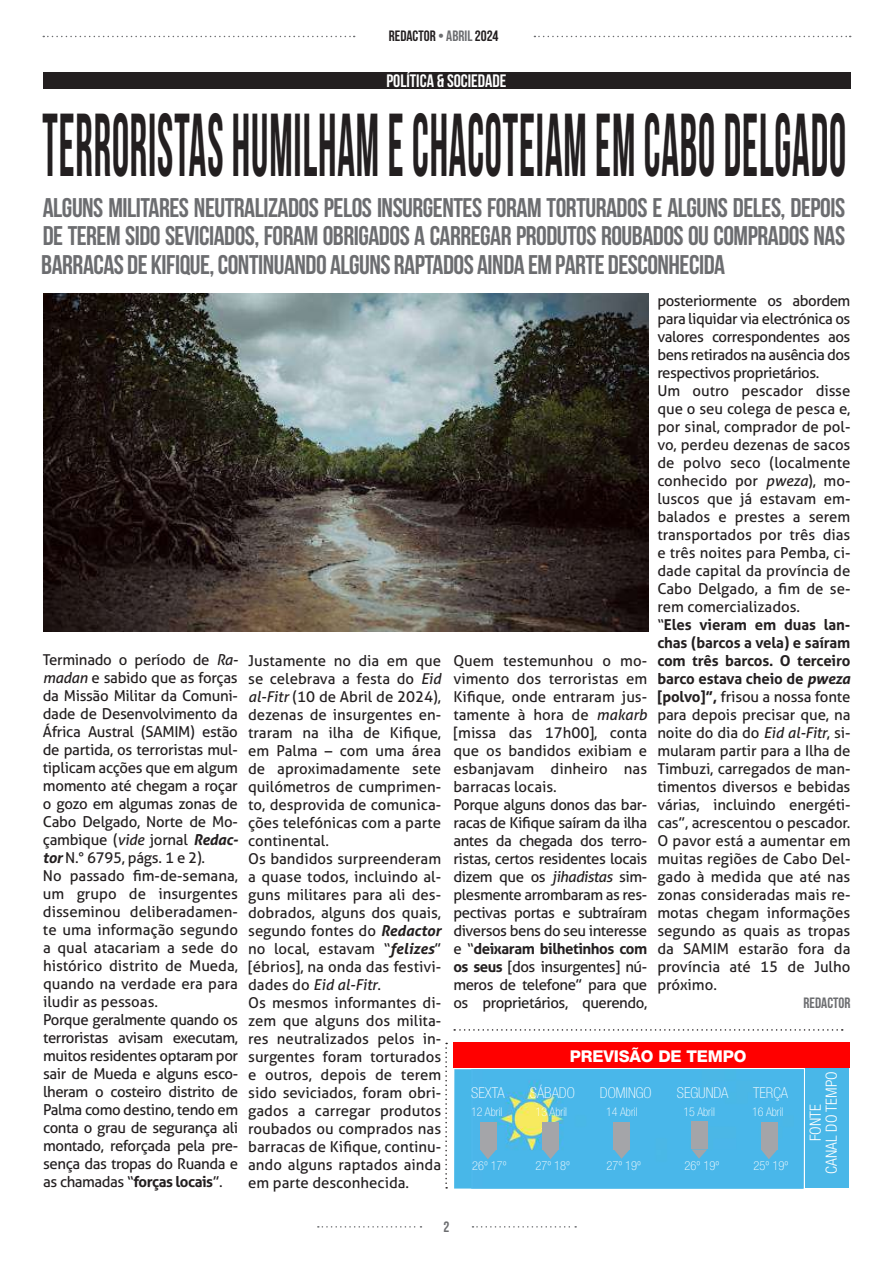
<style>
.page{position:relative;width:893px;height:1263px;background:#fff}
.page>*{position:absolute;margin:0;border:0;box-sizing:border-box;transform-origin:0 0}
.t1{font:89.1px "Bebas Neue";letter-spacing:.02em;color:#231f20;scale:.48 1}
.t2{font:27px/28.5px "Bebas Neue";letter-spacing:-.02em;color:#6c6d70;text-align:justify}
.t3{font:18px "Bebas Neue";color:#fff}
.t4{font:800 16.35px "Helvetica Neue LT Std";letter-spacing:-.01em;color:#fff}
.t5{font:300 condensed 15.45px/16.2px "Helvetica Neue LT Std";color:#fff;text-align:center}
.t6{font:15px/18px "Aller";letter-spacing:-.005em;color:#231f20}
.t7{font:15px/18px "Aller";letter-spacing:-.03em;color:#231f20}
.t8{font:100 condensed 15px "Helvetica Neue LT Std";color:#fff}
.t9{font:15px "Bebas Neue";color:#231f20}
.t10{font:15px "Bebas Neue";color:#6c6d70}
.t11{font:100 condensed 12.45px "Helvetica Neue LT Std";color:#fff}
.t12{font:100 condensed 12.3px "Helvetica Neue LT Std";color:#fff}
.t13{font:100 condensed 12px "Helvetica Neue LT Std";color:#fff}
.s1{color:#6c6d70}
.s2{font-style:italic}
.s3{font-weight:700}
.s4{font-weight:700;font-style:italic}
</style>
<div class="page">
<svg style="left:43px;top:36px;width:312px;height:1px"></svg>
<svg style="left:534px;top:36px;width:317px;height:1px"></svg>
<svg style="left:472px;top:1226px;width:104px;height:1px"></svg>
<svg style="left:318px;top:1226px;width:103px;height:1px"></svg>
<div style="left:43px;top:72px;width:807px;height:17px;background:#231f20"></div>
<img style="left:43px;top:293px;width:605px;height:338px">
<svg style="left:454px;top:1029px;width:389px;height:2px"></svg>
<div style="left:805px;top:1069px;width:44px;height:119px;background:#49b7e8"></div>
<div style="left:454px;top:1069px;width:350px;height:119px;background:#48b7e8"></div>
<img style="left:471px;top:1069px;width:333px;height:119px">
<div style="left:453px;top:1042px;width:397px;height:25px;background:#f00"></div>
<div style="left:480px;top:1122px;width:16px;height:28px;background:#a4a5a9"></div>
<div style="left:543px;top:1122px;width:16px;height:28px;background:#a4a5a9"></div>
<svg style="left:543px;top:1150px;width:15px;height:10px"></svg>
<svg style="left:480px;top:1150px;width:16px;height:9px"></svg>
<div style="left:691px;top:1121px;width:16px;height:28px;background:#a4a5a9"></div>
<svg style="left:692px;top:1149px;width:15px;height:10px"></svg>
<div style="left:614px;top:1121px;width:16px;height:28px;background:#a4a5a9"></div>
<svg style="left:614px;top:1149px;width:16px;height:10px"></svg>
<div style="left:761px;top:1122px;width:16px;height:28px;background:#a4a5a9"></div>
<svg style="left:761px;top:1150px;width:16px;height:10px"></svg>
<svg style="left:445px;top:1043px;width:2px;height:145px"></svg>
<p class="t9" style="left:389px;top:28px;width:111px">REDACTOR <span class="s1">• ABRIL</span> 2024</p>
<p class="t3" style="left:386px;top:71px;width:122px">POLÍTICA &amp; SOCIEDADE</p>
<h1 class="t1" style="left:43px;top:96px;width:1676px">TERRORISTAS HUMILHAM E CHACOTEIAM EM CABO DELGADO</h1>
<p class="t2" style="left:41px;top:193px;width:805px">ALGUNS MILITARES NEUTRALIZADOS PELOS INSURGENTES FORAM TORTURADOS E ALGUNS DELES, DEPOIS DE TEREM SIDO SEVICIADOS, FORAM OBRIGADOS A CARREGAR PRODUTOS ROUBADOS OU COMPRADOS NAS BARRACAS DE KIFIQUE, CONTINUANDO ALGUNS RAPTADOS AINDA EM PARTE DESCONHECIDA</p>
<p class="t6" style="left:657px;top:292px;width:195px">posteriormente os abordem para liquidar via electrónica os valores correspondentes aos bens retirados na ausência dos respectivos proprietários.<br>Um outro pescador disse que o seu colega de pesca e, por sinal, comprador de pol&shy;vo, perdeu dezenas de sacos de polvo seco (localmente conhecido por <span class="s2">pweza</span>), mo&shy;luscos que já estavam em&shy;balados e prestes a serem transportados por três dias e três noites para Pemba, ci&shy;dade capital da província de<br>Cabo Delgado, a fim de se&shy;rem comercializados.<br>“<span class="s3">Eles vieram em duas lan&shy;chas (barcos a vela) e saíram com três barcos. O terceiro barco estava cheio de</span> <span class="s4">pweza </span><span class="s3">[polvo]”,</span> frisou a nossa fonte para depois precisar que, na noite do dia do <span class="s2">Eid al-Fitr</span>, si&shy;mularam partir para a Ilha de<br>Timbuzi, carregados de man&shy;timentos diversos e bebidas várias, incluindo energéti&shy;cas”, acrescentou o pescador.<br>O pavor está a aumentar em muitas regiões de Cabo Del&shy;gado à medida que até nas zonas consideradas mais re&shy;motas chegam informações segundo as quais as tropas da SAMIM estarão fora da província até 15 de Julho próximo.</p>
<p class="t10" style="left:804px;top:995px;width:48px">REDACTOR</p>
<p class="t6" style="left:43px;top:650px;width:197px">Terminado o período de <span class="s2">Ra&shy;madan</span> e sabido que as forças da Missão Militar da Comuni&shy;dade de Desenvolvimento da<br>África Austral (SAMIM) estão de partida, os terroristas mul&shy;tiplicam acções que em algum momento até chegam a roçar o gozo em algumas zonas de<br>Cabo Delgado, Norte de Mo&shy;çambique (<span class="s2">vide</span> jornal <span class="s4">Redac&shy;tor</span> N.° 6795, págs. 1 e 2).<br>No passado fim-de-semana, um grupo de insurgentes disseminou deliberadamen&shy;te uma informação segundo a qual atacariam a sede do histórico distrito de Mueda, quando na verdade era para iludir as pessoas.<br>Porque geralmente quando os terroristas avisam executam, muitos residentes optaram por sair de Mueda e alguns esco&shy;lheram o costeiro distrito de<br>Palma como destino, tendo em conta o grau de segurança ali montado, reforçada pela pre&shy;sença das tropas do Ruanda e as chamadas “<span class="s3">forças locais</span>”.</p>
<p class="t7" style="left:453px;top:652px;width:195px">Quem testemunhou o mo&shy;vimento dos terroristas em<br>Kifique, onde entraram jus&shy;tamente à hora de <span class="s2">makarb </span>[missa das 17h00], conta que os bandidos exibiam e esbanjavam dinheiro nas barracas locais.<br>Porque alguns donos das bar&shy;racas de Kifique saíram da ilha antes da chegada dos terro&shy;ristas, certos residentes locais dizem que os <span class="s2">jihadistas</span> sim&shy;plesmente arrombaram as res&shy;pectivas portas e subtraíram diversos bens do seu interesse e “<span class="s3">deixaram bilhetinhos com os seus</span> [dos insurgentes] nú&shy;meros de telefone” para que os proprietários, querendo,</p>
<p class="t6" style="left:248px;top:652px;width:194px">Justamente no dia em que se celebrava a festa do <span class="s2">Eid al-Fitr</span> (10 de Abril de 2024), dezenas de insurgentes en&shy;traram na ilha de Kifique, em Palma – com uma área de aproximadamente sete quilómetros de cumprimen&shy;to, desprovida de comunica&shy;ções telefónicas com a parte continental.<br>Os bandidos surpreenderam a quase todos, incluindo al&shy;guns militares para ali des&shy;dobrados, alguns dos quais, segundo fontes do <span class="s4">Redactor </span>no local, estavam “<span class="s4">felizes</span>” [ébrios], na onda das festivi&shy;dades do <span class="s2">Eid al-Fitr</span>.<br>Os mesmos informantes di&shy;zem que alguns dos milita&shy;res neutralizados pelos in&shy;surgentes foram torturados e outros, depois de terem sido seviciados, foram obri&shy;gados a carregar produtos roubados ou comprados nas barracas de Kifique, continu&shy;ando alguns raptados ainda em parte desconhecida.</p>
<p class="t4" style="left:570px;top:1046px;width:178px">PREVISÃO DE TEMPO</p>
<p class="t5" style="left:807px;top:1173px;width:104px;rotate:-90deg">FONTE<br>CANAL DO TEMPO</p>
<p class="t8" style="left:471px;top:1084px;width:35px">SEXTA</p>
<p class="t8" style="left:530px;top:1084px;width:46px">SÁBADO</p>
<p class="t8" style="left:600px;top:1084px;width:53px">DOMINGO</p>
<p class="t8" style="left:677px;top:1084px;width:53px">SEGUNDA</p>
<p class="t8" style="left:753px;top:1084px;width:36px">TERÇA</p>
<p class="t13" style="left:606px;top:1105px;width:33px">14 Abril</p>
<p class="t13" style="left:752px;top:1105px;width:33px">16 Abril</p>
<p class="t13" style="left:471px;top:1105px;width:33px">12 Abril</p>
<p class="t13" style="left:536px;top:1105px;width:33px">13 Abril</p>
<p class="t13" style="left:683px;top:1105px;width:33px">15 Abril</p>
<p class="t12" style="left:472px;top:1159px;width:36px">26º 17º</p>
<p class="t11" style="left:535px;top:1159px;width:36px">27º 18º</p>
<p class="t11" style="left:606px;top:1159px;width:36px">27º 19º</p>
<p class="t11" style="left:684px;top:1159px;width:36px">26º 19º</p>
<p class="t11" style="left:754px;top:1159px;width:36px">25º 19º</p>
<p class="t10" style="left:443px;top:1218px;width:7px">2</p>
</div>
